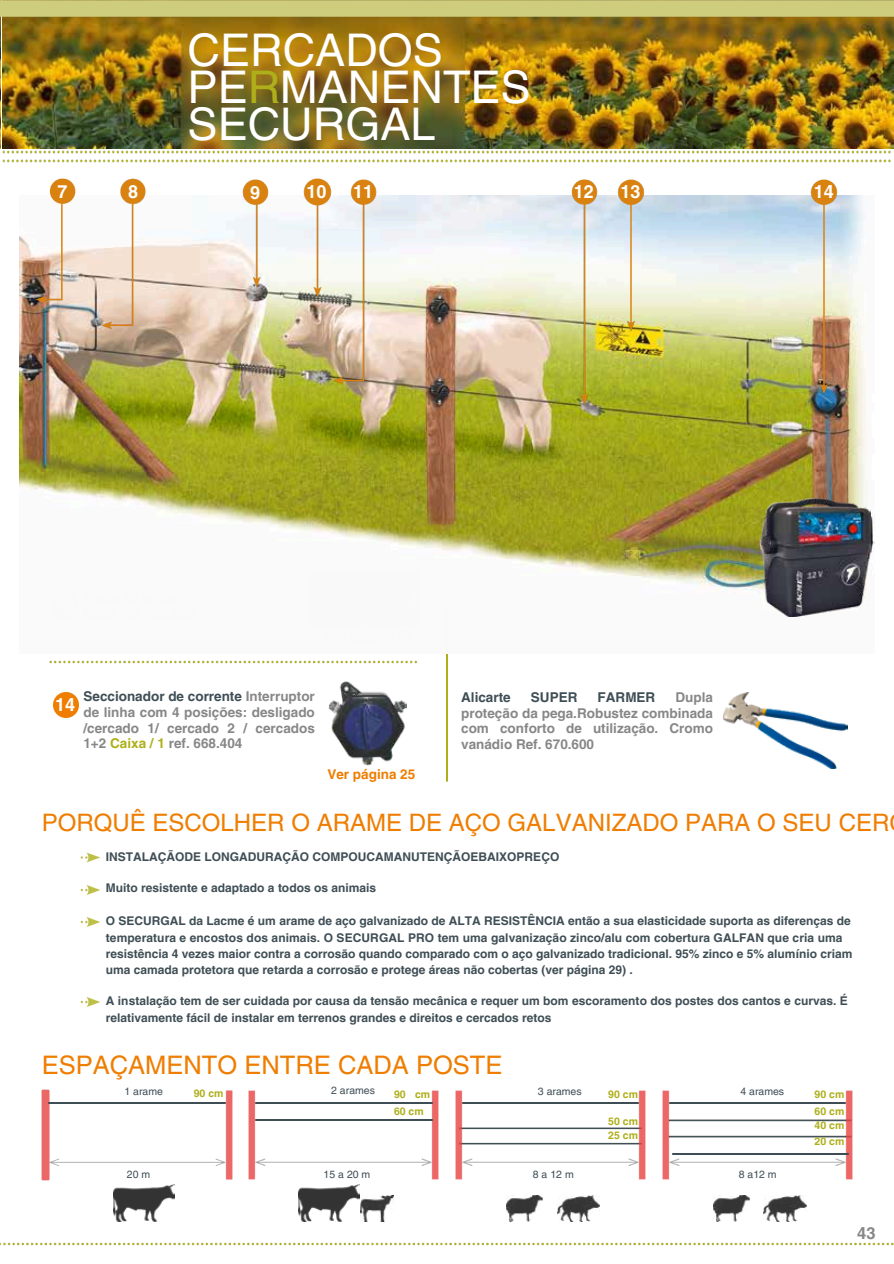
<style>
.page{position:relative;width:894px;height:1264px;background:#fff}
.page>*{position:absolute;margin:0;border:0;box-sizing:border-box;transform-origin:0 0}
.t1{font:45px/37.2px "Helvetica LT Pro";color:#fff}
.t2{font:25.5px "Helvetica LT Pro";color:#ef7d00}
.t3{font:24px "Helvetica LT Pro";color:#ef7d00}
.t4{font:700 18px "Helvetica LT Pro";color:#fff}
.t5{font:700 16.5px "Helvetica LT Pro";color:#888787}
.t6{font:700 13.5px/15.8px "Helvetica LT Pro";color:#888787;text-align:justify}
.t7{font:700 13.5px "Helvetica LT Pro";color:#3f4e55}
.t8{font:700 13.5px "Helvetica LT Pro";color:#ef7d00}
.t9{font:700 12px/17px "Helvetica LT Pro";color:#3f4e55}
.t10{font:10.5px "Helvetica LT Pro";color:#3f4e55}
.t11{font:700 10.5px/17px "Helvetica LT Pro";color:#aeaf1a}
.s1{color:#aeaf1a}
.s2{color:#3f4e55}
</style>
<div class="page">
<img style="left:0;top:24px;width:893px;height:119px">
<img style="left:49px;top:660px;width:368px;height:4px">
<img style="left:446px;top:654px;width:1px;height:128px">
<img style="left:0;top:143px;width:893px;height:20px">
<img style="left:0;top:0;width:893px;height:24px">
<img style="left:54px;top:692px;width:24px;height:25px">
<img style="left:328px;top:681px;width:78px;height:85px">
<img style="left:723px;top:692px;width:124px;height:76px">
<img style="left:80px;top:852px;width:20px;height:11px">
<img style="left:80px;top:885px;width:20px;height:10px">
<img style="left:80px;top:917px;width:20px;height:10px">
<img style="left:80px;top:997px;width:20px;height:10px">
<img style="left:41px;top:1089px;width:192px;height:97px">
<img style="left:248px;top:1090px;width:191px;height:96px">
<img style="left:455px;top:1090px;width:191px;height:90px">
<img style="left:662px;top:1090px;width:191px;height:90px">
<img style="left:114px;top:1184px;width:60px;height:37px">
<img style="left:298px;top:1184px;width:61px;height:37px">
<img style="left:506px;top:1195px;width:36px;height:26px">
<img style="left:713px;top:1195px;width:36px;height:26px">
<img style="left:557px;top:1195px;width:42px;height:26px">
<img style="left:763px;top:1195px;width:43px;height:26px">
<img style="left:361px;top:1195px;width:32px;height:26px">
<img style="left:0;top:1242px;width:893px;height:4px">
<img style="left:20px;top:196px;width:853px;height:421px">
<img style="left:28px;top:178px;width:54px;height:132px">
<img style="left:94px;top:178px;width:59px;height:158px">
<img style="left:235px;top:179px;width:41px;height:115px">
<img style="left:296px;top:178px;width:29px;height:127px">
<img style="left:325px;top:179px;width:58px;height:212px">
<img style="left:564px;top:179px;width:40px;height:232px">
<img style="left:610px;top:179px;width:41px;height:159px">
<img style="left:803px;top:179px;width:41px;height:222px">
<img style="left:760px;top:499px;width:109px;height:117px">
<img style="left:46px;top:1102px;width:182px;height:1px">
<img style="left:252px;top:1102px;width:183px;height:1px">
<img style="left:252px;top:1119px;width:183px;height:1px">
<img style="left:459px;top:1102px;width:182px;height:1px">
<img style="left:665px;top:1102px;width:183px;height:1px">
<img style="left:669px;top:1153px;width:182px;height:1px">
<h1 class="t1" style="left:188px;top:36px;width:344px">CERCADOS<br>PE<span class="s1">R</span>MANENTES<br>SECURGAL</h1>
<h3 class="t4" style="left:57px;top:185px;width:12px">7</h3>
<h3 class="t4" style="left:128px;top:185px;width:12px">8</h3>
<h3 class="t4" style="left:250px;top:186px;width:12px">9</h3>
<h3 class="t4" style="left:306px;top:185px;width:22px">10</h3>
<h3 class="t4" style="left:353px;top:185px;width:22px">11</h3>
<h3 class="t4" style="left:573px;top:185px;width:22px">12</h3>
<h3 class="t4" style="left:620px;top:185px;width:22px">13</h3>
<h3 class="t4" style="left:813px;top:185px;width:22px">14</h3>
<h3 class="t4" style="left:55px;top:698px;width:22px">14</h3>
<p class="t6" style="left:83px;top:689px;width:233px"><span class="s2">Seccionador de corrente</span> Interruptor de linha com 4 posições: desligado /cercado 1/ cercado 2 / cercados 1+2 <span class="s1">Caixa / 1</span> ref. 668.404</p>
<p class="t8" style="left:327px;top:769px;width:89px">Ver página 25</p>
<p class="t7" style="left:461px;top:692px;width:51px">Alicarte</p>
<p class="t7" style="left:530px;top:692px;width:48px">SUPER</p>
<p class="t7" style="left:597px;top:692px;width:59px">FARMER</p>
<p class="t6" style="left:461px;top:690px;width:253px;text-indent:214px">Dupla proteção da pega.Robustez combinada com conforto de utilização. Cromo vanádio Ref. 670.600</p>
<h3 class="t3" style="left:42px;top:813px;width:848px">PORQUÊ ESCOLHER O ARAME DE AÇO GALVANIZADO PARA O SEU CER</h3>
<p class="t9" style="left:106px;top:849px;width:455px">INSTALAÇÃODE LONGADURAÇÃO COMPOUCAMANUTENÇÃOEBAIXOPREÇO</p>
<p class="t9" style="left:106px;top:880px;width:271px">Muito resistente e adaptado a todos os animais</p>
<p class="t9" style="left:106px;top:913px;width:747px">O SECURGAL da Lacme é um arame de aço galvanizado de ALTA RESISTÊNCIA então a sua elasticidade suporta as diferenças de temperatura e encostos dos animais. O SECURGAL PRO tem uma galvanização zinco/alu com cobertura GALFAN que cria uma resistência 4 vezes maior contra a corrosão quando comparado com o aço galvanizado tradicional. 95% zinco e 5% alumínio criam</p>
<p class="t9" style="left:106px;top:962px;width:528px">uma camada protetora que retarda a corrosão e protege áreas não cobertas (ver página 29) .</p>
<p class="t9" style="left:106px;top:993px;width:743px">A instalação tem de ser cuidada por causa da tensão mecânica e requer um bom escoramento dos postes dos cantos e curvas. É relativamente fácil de instalar em terrenos grandes e direitos e cercados retos</p>
<h2 class="t2" style="left:42px;top:1056px;width:462px">ESPAÇAMENTO ENTRE CADA POSTE</h2>
<p class="t10" style="left:124px;top:1087px;width:40px">1 arame</p>
<p class="t11" style="left:194px;top:1086px;width:31px">90 cm</p>
<p class="t10" style="left:331px;top:1086px;width:45px">2 arames</p>
<p class="t10" style="left:538px;top:1087px;width:45px">3 arames</p>
<p class="t11" style="left:394px;top:1086px;width:38px">90 cm<br>60 cm</p>
<p class="t11" style="left:608px;top:1086px;width:31px">90 cm</p>
<p class="t11" style="left:608px;top:1114px;width:31px;line-height:14.7px">50 cm<br>25 cm</p>
<p class="t10" style="left:740px;top:1087px;width:45px">4 arames</p>
<p class="t11" style="left:814px;top:1086px;width:31px">90 cm<br>60 cm</p>
<p class="t11" style="left:814px;top:1118px;width:31px;line-height:15.8px">40 cm<br>20 cm</p>
<p class="t10" style="left:127px;top:1170px;width:25px">20 m</p>
<p class="t10" style="left:323px;top:1170px;width:48px">15a20m</p>
<p class="t10" style="left:532px;top:1170px;width:42px">8a12m</p>
<p class="t10" style="left:738px;top:1170px;width:39px">8 a12 m</p>
<h3 class="t5" style="left:857px;top:1226px;width:20px">43</h3>
</div>
